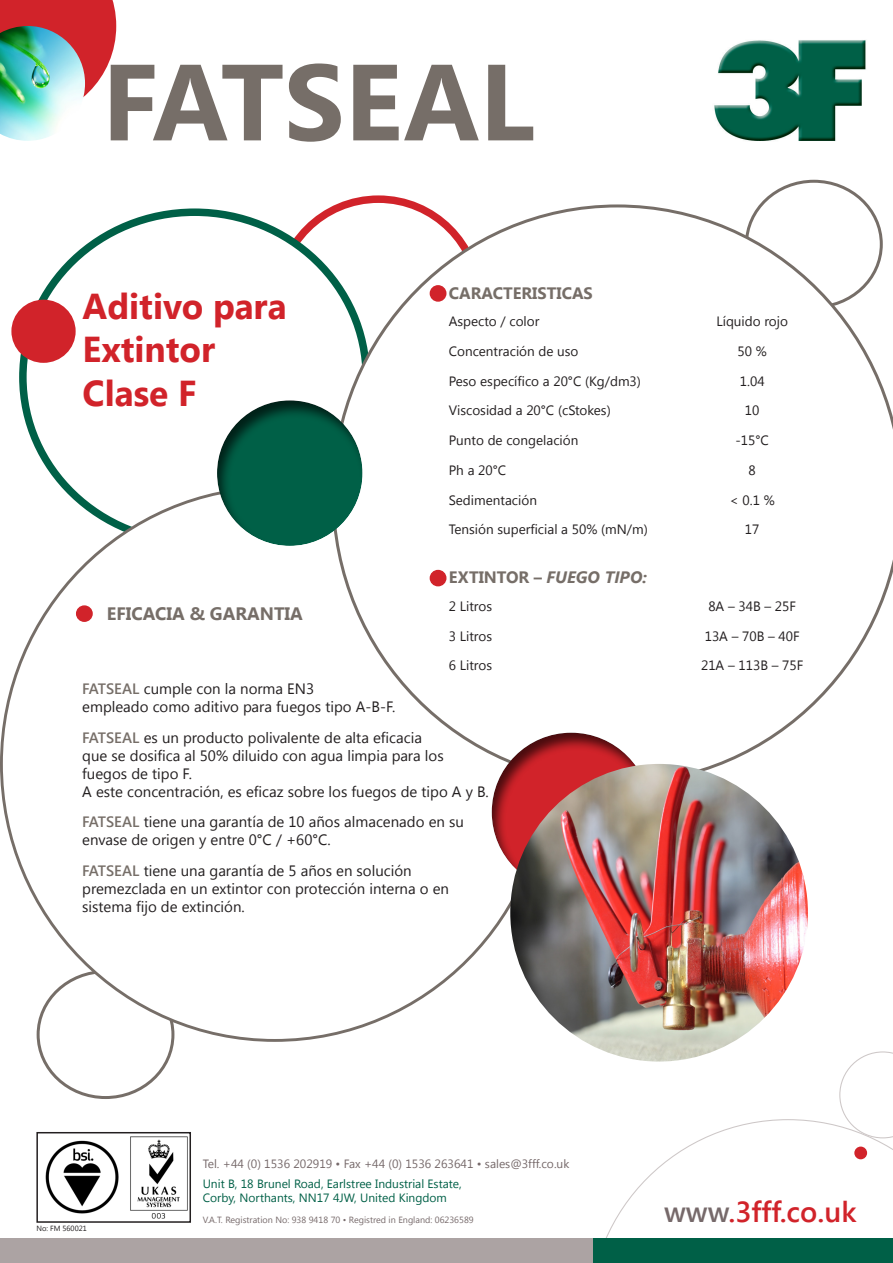
<style>
.page{position:relative;width:893px;height:1263px;background:#fff}
.page>*{position:absolute;margin:0;border:0;box-sizing:border-box;transform-origin:0 0}
.t1{font:700 108px "Segoe UI";color:#766e68}
.t2{font:700 36px/43.2px "Segoe UI";color:#d1232a}
.t3{font:600 28.95px "Segoe UI";color:#d1232a}
.t4{font:700 18px "Segoe UI";color:#766e68}
.t5{font:italic 700 16.5px "Segoe UI";color:#766e68}
.t6{font:700 16.5px "Segoe UI";color:#766e68}
.t7{font:15px/18px "Segoe UI";color:#231f20}
.t8{font:13.5px "Segoe UI";color:#231f20}
.t9{font:12px/14.4px "Segoe UI";color:#006047}
.t10{font:12px "Segoe UI";color:#76696a}
.t11{font:9px "Segoe UI";color:#76696a}
.t12{font:7.5px "Segoe UI";color:#231f20}
.s1{font-style:normal}
.s2{font-weight:600;color:#766e68}
.s3{color:#76696a}
</style>
<div class="page">
<div style="left:37px;top:970px;width:137px;height:129px;border:3px solid #766e68;border-radius:50%"></div>
<svg style="left:0;top:0;width:116px;height:96px;background:#d74046"></svg>
<img style="left:0;top:26px;width:85px;height:115px">
<div style="left:14px;top:303px;width:59px;height:57px;background:#d1232a;border-radius:50%"></div>
<div style="left:11px;top:300px;width:65px;height:63px;border:6px solid #d1232a;border-radius:50%"></div>
<svg style="left:605px;top:1051px;width:288px;height:187px"></svg>
<div style="left:854px;top:1146px;width:13px;height:13px;background:#d1232a;border-radius:50%"></div>
<div style="left:0;top:1238px;width:893px;height:25px;background:#aca3a3"></div>
<div style="left:594px;top:1238px;width:299px;height:25px;background:#006047"></div>
<div style="left:1px;top:487px;width:547px;height:553px;background:#fff;border-radius:50%"></div>
<div style="left:77px;top:606px;width:15px;height:15px;background:#d1232a;border-radius:50%"></div>
<div style="left:76px;top:605px;width:17px;height:17px;border:2px solid #d1232a;border-radius:50%"></div>
<svg style="left:332px;top:204px;width:561px;height:580px"></svg>
<div style="left:216px;top:399px;width:147px;height:147px;background:#231f20;opacity:.75"></div>
<div style="left:491px;top:731px;width:160px;height:161px;background:#231f20;opacity:.75"></div>
<div style="left:430px;top:286px;width:16px;height:15px;background:#d1232a;border-radius:50%"></div>
<div style="left:430px;top:285px;width:16px;height:17px;border:2px solid #d1232a;border-radius:50%"></div>
<div style="left:430px;top:571px;width:16px;height:15px;background:#d1232a;border-radius:50%"></div>
<div style="left:430px;top:570px;width:16px;height:16px;border:2px solid #d1232a;border-radius:50%"></div>
<img style="left:510px;top:764px;width:298px;height:297px;border-radius:149px">
<img style="left:714px;top:40px;width:152px;height:101px">
<img style="left:45px;top:1136px;width:143px;height:83px">
<div style="left:36px;top:1132px;width:155px;height:91px;border:2px solid #231f20"></div>
<h1 class="t1" style="left:102px;top:25px;width:434px">FATSEAL</h1>
<h2 class="t2" style="left:83px;top:283px;width:206px">Aditivo para<br>Extintor<br>Clase F</h2>
<p class="t4" style="left:107px;top:600px;width:198px">EFICACIA &amp; GARANTIA</p>
<p class="t6" style="left:449px;top:281px;width:146px">CARACTERISTICAS</p>
<p class="t8" style="left:449px;top:312px;width:92px">Aspecto / color</p>
<p class="t8" style="left:716px;top:312px;width:73px">Líquido rojo</p>
<p class="t8" style="left:449px;top:342px;width:131px">Concentración de uso</p>
<p class="t8" style="left:738px;top:342px;width:31px">50 %</p>
<p class="t8" style="left:449px;top:371px;width:194px">Peso específico a 20°C (Kg/dm3)</p>
<p class="t8" style="left:740px;top:371px;width:26px">1.04</p>
<p class="t8" style="left:449px;top:401px;width:163px">Viscosidad a 20°C (cStokes)</p>
<p class="t8" style="left:745px;top:401px;width:16px">10</p>
<p class="t8" style="left:449px;top:431px;width:131px">Punto de congelación</p>
<p class="t8" style="left:735px;top:431px;width:35px">-15°C</p>
<p class="t8" style="left:449px;top:461px;width:59px">Ph a 20°C</p>
<p class="t8" style="left:749px;top:461px;width:9px">8</p>
<p class="t8" style="left:449px;top:490px;width:90px">Sedimentación</p>
<p class="t8" style="left:730px;top:490px;width:47px">&lt; 0.1 %</p>
<p class="t8" style="left:449px;top:520px;width:201px">Tensión superficial a 50% (mN/m)</p>
<p class="t8" style="left:745px;top:520px;width:16px">17</p>
<p class="t5" style="left:449px;top:566px;width:200px"><span class="s1">EXTINTOR –</span> FUEGO TIPO:</p>
<p class="t8" style="left:449px;top:597px;width:45px">2 Litros</p>
<p class="t8" style="left:708px;top:597px;width:89px">8A – 34B – 25F</p>
<p class="t8" style="left:449px;top:626px;width:45px">3 Litros</p>
<p class="t8" style="left:705px;top:626px;width:96px">13A – 70B – 40F</p>
<p class="t8" style="left:449px;top:656px;width:45px">6 Litros</p>
<p class="t8" style="left:701px;top:656px;width:104px">21A – 113B – 75F</p>
<p class="t7" style="left:82px;top:679px;width:315px"><span class="s2">FATSEAL</span> cumple con la norma EN3<br>empleado como aditivo para fuegos tipo A-B-F.</p>
<p class="t7" style="left:82px;top:727px;width:408px"><span class="s2">FATSEAL</span> es un producto polivalente de alta eficacia<br>que se dosifica al 50% diluido con agua limpia para los fuegos de tipo F.<br>A este concentración, es eficaz sobre los fuegos de tipo A y B.</p>
<p class="t7" style="left:82px;top:812px;width:383px"><span class="s2">FATSEAL</span> tiene una garantía de 10 años almacenado en su envase de origen y entre 0°C / +60°C.</p>
<p class="t7" style="left:82px;top:861px;width:368px"><span class="s2">FATSEAL</span> tiene una garantía de 5 años en solución premezclada en un extintor con protección interna o en sistema fijo de extinción.</p>
<p class="t12" style="left:36px;top:1223px;width:52px">No: FM 560021</p>
<p class="t10" style="left:203px;top:1156px;width:368px">Tel. +44 (0) 1536 202919 • Fax +44 (0) 1536 263641 • sales@3fff.co.uk</p>
<p class="t9" style="left:203px;top:1176px;width:260px">Unit B, 18 Brunel Road, Earlstree Industrial Estate,<br>Corby, Northants, NN17 4JW, United Kingdom</p>
<p class="t11" style="left:203px;top:1213px;width:272px">V.A.T. Registration No: 938 9418 70 • Registred in England: 06236589</p>
<h3 class="t3" style="left:664px;top:1191px;width:194px"><span class="s3">www</span>.3fff.co.uk</h3>
</div>
